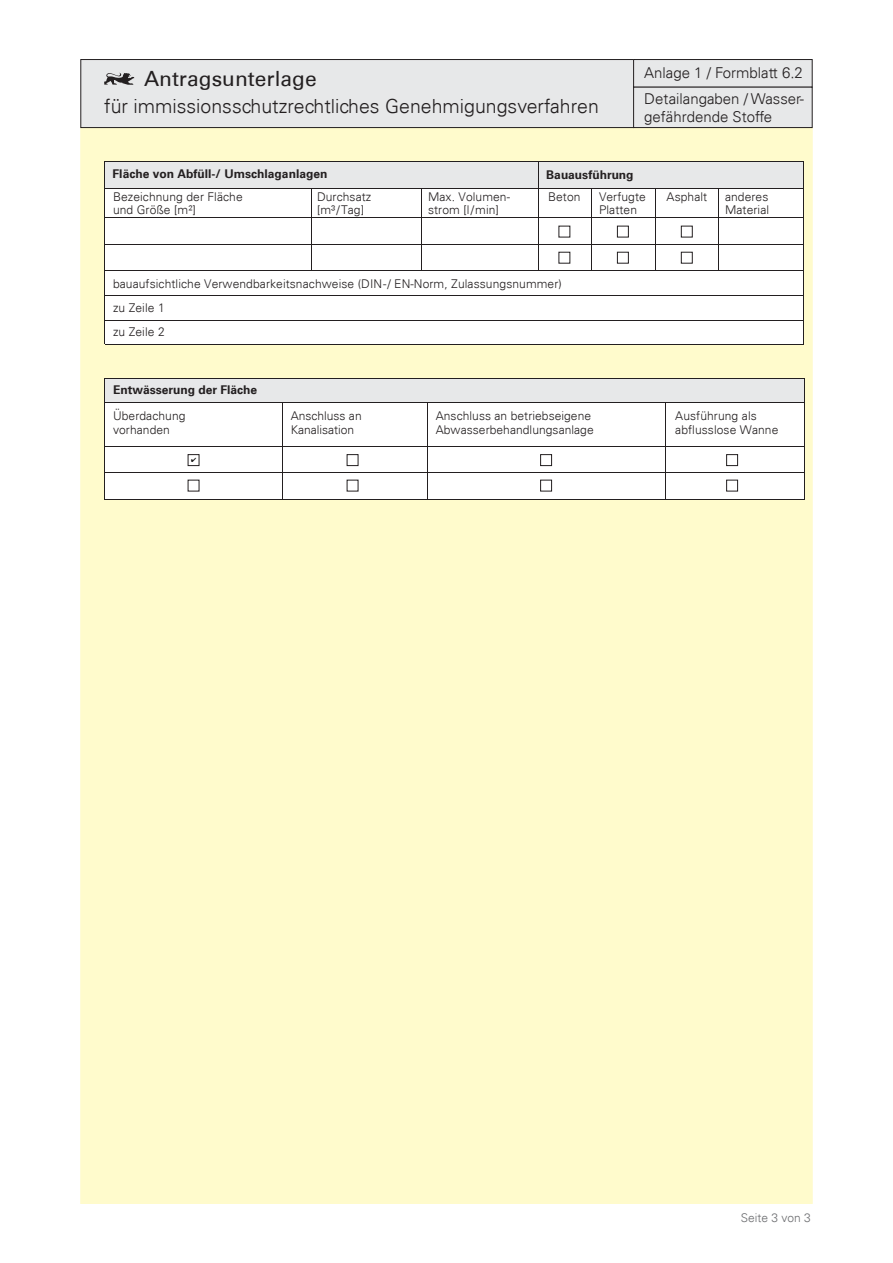
<style>
.page{position:relative;width:893px;height:1263px;background:#fff}
.page>*{position:absolute;margin:0;border:0;box-sizing:border-box;transform-origin:0 0}
.t1{font:21px "Univers 55 Roman";color:#231f20}
.t2{font:300 19.5px "Univers 45";color:#231f20}
.t3{font:300 15px/18px "Univers 45";color:#231f20}
.t4{font:300 12px/13.5px "Univers 45";letter-spacing:.005em;color:#231f20}
.t5{font:700 12px "Univers 65";color:#231f20}
.t6{font:300 12px "Univers 45";color:#6c6d70}
</style>
<div class="page">
<div style="left:80px;top:127px;width:733px;height:1077px;background:#fffbcc;border:1px solid #fffbcc"></div>
<div style="left:80px;top:59px;width:554px;height:69px;background:#e7e8e9;border:1px solid #231f20"></div>
<div style="left:633px;top:59px;width:180px;height:29px;background:#e7e8e9;border:1px solid #231f20"></div>
<div style="left:633px;top:87px;width:180px;height:41px;background:#e7e8e9;border:1px solid #231f20"></div>
<svg style="left:104px;top:73px;width:30px;height:12px"></svg>
<div style="left:105px;top:189px;width:698px;height:156px;background:#fff"></div>
<div style="left:105px;top:162px;width:698px;height:26px;background:#e7e8e9"></div>
<div style="left:104px;top:402px;width:699px;height:97px;background:#fff"></div>
<div style="left:105px;top:378px;width:699px;height:25px;background:#e7e8e9"></div>
<hr style="left:105px;top:162px;width:433px;height:1px;background:#231f20">
<hr style="left:532px;top:162px;width:271px;height:1px;background:#231f20">
<hr style="left:105px;top:188px;width:206px;height:1px;background:#231f20">
<hr style="left:312px;top:188px;width:109px;height:1px;background:#231f20">
<hr style="left:421px;top:188px;width:117px;height:1px;background:#231f20">
<hr style="left:538px;top:188px;width:53px;height:1px;background:#231f20">
<hr style="left:591px;top:188px;width:64px;height:1px;background:#231f20">
<hr style="left:655px;top:188px;width:63px;height:1px;background:#231f20">
<hr style="left:710px;top:188px;width:93px;height:1px;background:#231f20">
<div style="left:617px;top:226px;width:12px;height:11px;border:1px solid #231f20"></div>
<div style="left:681px;top:226px;width:12px;height:11px;border:1px solid #231f20"></div>
<hr style="left:105px;top:217px;width:206px;height:1px;background:#231f20">
<hr style="left:312px;top:217px;width:109px;height:1px;background:#231f20">
<hr style="left:421px;top:217px;width:117px;height:1px;background:#231f20">
<hr style="left:538px;top:217px;width:53px;height:1px;background:#231f20">
<hr style="left:591px;top:217px;width:64px;height:1px;background:#231f20">
<hr style="left:655px;top:217px;width:63px;height:1px;background:#231f20">
<hr style="left:710px;top:217px;width:93px;height:1px;background:#231f20">
<div style="left:617px;top:252px;width:12px;height:12px;border:1px solid #231f20"></div>
<div style="left:681px;top:252px;width:12px;height:12px;border:1px solid #231f20"></div>
<hr style="left:105px;top:244px;width:206px;height:1px;background:#231f20">
<hr style="left:312px;top:244px;width:109px;height:1px;background:#231f20">
<hr style="left:421px;top:244px;width:117px;height:1px;background:#231f20">
<hr style="left:538px;top:244px;width:53px;height:1px;background:#231f20">
<hr style="left:591px;top:244px;width:64px;height:1px;background:#231f20">
<hr style="left:655px;top:244px;width:63px;height:1px;background:#231f20">
<hr style="left:710px;top:244px;width:93px;height:1px;background:#231f20">
<svg style="left:104px;top:162px;width:1px;height:109px"></svg>
<hr style="left:105px;top:270px;width:206px;height:1px;background:#231f20">
<svg style="left:311px;top:188px;width:1px;height:83px"></svg>
<hr style="left:312px;top:270px;width:109px;height:1px;background:#231f20">
<svg style="left:421px;top:189px;width:1px;height:81px"></svg>
<hr style="left:421px;top:270px;width:117px;height:1px;background:#231f20">
<svg style="left:538px;top:163px;width:1px;height:107px"></svg>
<hr style="left:538px;top:270px;width:53px;height:1px;background:#231f20">
<svg style="left:591px;top:189px;width:1px;height:81px"></svg>
<hr style="left:591px;top:270px;width:64px;height:1px;background:#231f20">
<svg style="left:655px;top:189px;width:1px;height:81px"></svg>
<hr style="left:655px;top:270px;width:63px;height:1px;background:#231f20">
<svg style="left:718px;top:189px;width:1px;height:81px"></svg>
<hr style="left:710px;top:270px;width:93px;height:1px;background:#231f20">
<svg style="left:803px;top:162px;width:1px;height:109px"></svg>
<hr style="left:104px;top:271px;width:1px;height:73px;background:#231f20">
<hr style="left:105px;top:344px;width:698px;height:1px;background:#231f20">
<hr style="left:105px;top:320px;width:698px;height:1px;background:#231f20">
<hr style="left:105px;top:295px;width:698px;height:1px;background:#231f20">
<hr style="left:803px;top:271px;width:1px;height:74px;background:#231f20">
<hr style="left:105px;top:378px;width:699px;height:1px;background:#231f20">
<hr style="left:105px;top:402px;width:177px;height:1px;background:#231f20">
<hr style="left:283px;top:402px;width:144px;height:1px;background:#231f20">
<hr style="left:428px;top:402px;width:260px;height:1px;background:#231f20">
<hr style="left:680px;top:402px;width:124px;height:1px;background:#231f20">
<svg style="left:804px;top:378px;width:1px;height:25px"></svg>
<hr style="left:105px;top:403px;width:1px;height:43px;background:#231f20">
<hr style="left:282px;top:403px;width:1px;height:43px;background:#231f20">
<hr style="left:427px;top:403px;width:1px;height:43px;background:#231f20">
<hr style="left:665px;top:403px;width:1px;height:43px;background:#231f20">
<hr style="left:804px;top:403px;width:1px;height:43px;background:#231f20">
<hr style="left:105px;top:446px;width:177px;height:1px;background:#231f20">
<hr style="left:283px;top:446px;width:144px;height:1px;background:#231f20">
<hr style="left:428px;top:446px;width:376px;height:1px;background:#231f20">
<hr style="left:105px;top:472px;width:177px;height:1px;background:#231f20">
<hr style="left:283px;top:472px;width:144px;height:1px;background:#231f20">
<hr style="left:428px;top:472px;width:376px;height:1px;background:#231f20">
<hr style="left:105px;top:499px;width:177px;height:1px;background:#231f20">
<svg style="left:282px;top:446px;width:1px;height:54px"></svg>
<hr style="left:283px;top:499px;width:144px;height:1px;background:#231f20">
<svg style="left:427px;top:446px;width:1px;height:54px"></svg>
<hr style="left:428px;top:499px;width:376px;height:1px;background:#231f20">
<svg style="left:665px;top:447px;width:1px;height:52px"></svg>
<svg style="left:804px;top:446px;width:1px;height:54px"></svg>
<div style="left:188px;top:454px;width:11px;height:12px;border:1px solid #231f20"></div>
<div style="left:347px;top:454px;width:11px;height:12px;border:1px solid #231f20"></div>
<div style="left:540px;top:480px;width:12px;height:11px;border:1px solid #231f20"></div>
<div style="left:540px;top:454px;width:12px;height:12px;border:1px solid #231f20"></div>
<div style="left:726px;top:480px;width:12px;height:11px;border:1px solid #231f20"></div>
<div style="left:726px;top:454px;width:12px;height:12px;border:1px solid #231f20"></div>
<h1 class="t1" style="left:144px;top:66px;width:174px">Antragsunterlage</h1>
<h2 class="t2" style="left:104px;top:95px;width:496px">für immissionsschutzrechtliches Genehmigungsverfahren</h2>
<p class="t3" style="left:644px;top:64px;width:160px">Anlage 1 / Formblatt 6.2</p>
<p class="t3" style="left:644px;top:90px;width:161px">Detailangaben / Wasser&shy;gefährdende Stoffe</p>
<p class="t5" style="left:113px;top:167px;width:216px">Fläche von Abfüll-/ Umschlaganlagen</p>
<p class="t5" style="left:546px;top:168px;width:89px">Bauausführung</p>
<p class="t4" style="left:113px;top:190px;width:131px">Bezeichnung der Fläche und Größe [m²]</p>
<p class="t4" style="left:317px;top:190px;width:56px">Durchsatz [m³/Tag]</p>
<p class="t4" style="left:428px;top:190px;width:84px">Max. Volumen&shy;strom [l/min]</p>
<p class="t4" style="left:548px;top:190px;width:34px">Beton</p>
<p class="t4" style="left:599px;top:190px;width:48px">Verfugte<br>Platten</p>
<p class="t4" style="left:666px;top:190px;width:42px">Asphalt</p>
<p class="t4" style="left:725px;top:190px;width:46px">anderes<br>Material</p>
<p class="t4" style="left:113px;top:271px;width:450px;line-height:24px">bauaufsichtliche Verwendbarkeitsnachweise (DIN-/ EN-Norm, Zulassungsnummer) zu Zeile 1<br>zu Zeile 2</p>
<p class="t5" style="left:113px;top:383px;width:146px">Entwässerung der Fläche</p>
<p class="t4" style="left:113px;top:408px;width:74px;line-height:14.4px">Überdachung vorhanden</p>
<p class="t4" style="left:291px;top:408px;width:73px;line-height:14.4px">Anschluss an<br>Kanalisation</p>
<p class="t4" style="left:436px;top:408px;width:159px;line-height:14.4px">Anschluss an betriebseigene<br>Abwasserbehandlungsanlage</p>
<p class="t4" style="left:675px;top:408px;width:105px;line-height:14.4px">Ausführung als abflusslose Wanne</p>
<p class="t6" style="left:741px;top:1211px;width:71px">Seite 3 von 3</p>
</div>
